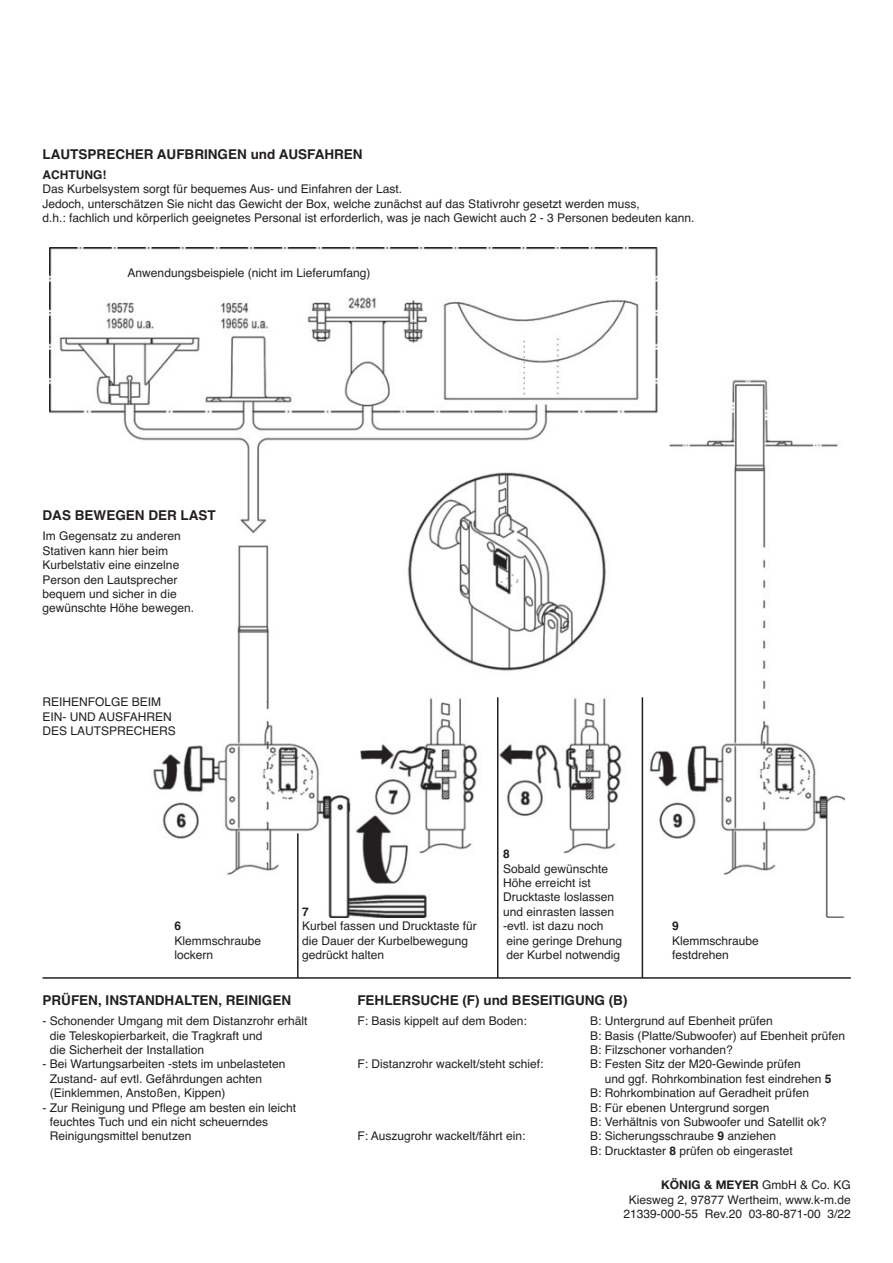
<style>
.page{position:relative;width:893px;height:1263px;background:#fff}
.page>*{position:absolute;margin:0;border:0;box-sizing:border-box;transform-origin:0 0}
.t1{font:700 13.5px "Helvetica";color:#231f20}
.t2{font:12px/14.4px "Helvetica";color:#231f20}
.t3{font:700 12px "Helvetica Neue";color:#231f20}
.t4{font:700 12px "Helvetica";color:#231f20}
.s1{color:#fff}
.s2{font-weight:700}
.s3{font-family:"Helvetica";font-weight:400}
</style>
<div class="page">
<img style="left:49px;top:248px;width:795px;height:669px">
<div style="left:43px;top:510px;width:195px;height:15px;background:#fff"></div>
<hr style="left:43px;top:977px;width:807px;height:2px;background:#231f20">
<hr style="left:297px;top:833px;width:1px;height:145px;background:#231f20">
<hr style="left:497px;top:697px;width:1px;height:281px;background:#231f20">
<hr style="left:641px;top:697px;width:2px;height:281px;background:#231f20">
<p class="t1" style="left:43px;top:149px;width:322px">LAUTSPRECHER AUFBRINGEN und AUSFAHREN</p>
<p class="t4" style="left:43px;top:170px;width:65px">ACHTUNG!</p>
<p class="t2" style="left:43px;top:183px;width:653px">Das Kurbelsystem sorgt für bequemes Aus- und Einfahren der Last.<br>Jedoch, unterschätzen Sie nicht das Gewicht der Box, welche zunächst auf das Stativrohr gesetzt werden muss,<br>d.h.: fachlich und körperlich geeignetes Personal ist erforderlich, was je nach Gewicht auch 2 - 3 Personen bedeuten kann.</p>
<p class="t2" style="left:128px;top:267px;width:244px">Anwendungsbeispiele (nicht im Lieferumfang)</p>
<p class="t1" style="left:43px;top:511px;width:175px">DAS BEWEGEN DER LAST</p>
<p class="t2" style="left:43px;top:530px;width:153px">Im Gegensatz zu anderen<br>Stativen kann hier beim<br>Kurbelstativ eine einzelne<br>Person den Lautsprecher bequem und sicher in die gewünschte Höhe bewegen.</p>
<p class="t2" style="left:43px;top:696px;width:135px">REIHENFOLGE BEIM<br>EIN- UND AUSFAHREN<br>DES LAUTSPRECHERS</p>
<p class="t4" style="left:174px;top:921px;width:8px">6</p>
<p class="t2" style="left:174px;top:934px;width:88px">Klemmschraube lockern</p>
<p class="t4" style="left:302px;top:907px;width:8px">7</p>
<p class="t2" style="left:302px;top:920px;width:176px">Kurbel fassen und Drucktaste für die Dauer der Kurbelbewegung gedrückt halten</p>
<p class="t4" style="left:503px;top:849px;width:8px">8</p>
<p class="t2" style="left:503px;top:862px;width:120px">Sobald gewünschte<br>Höhe erreicht ist<br>Drucktaste loslassen und einrasten lassen -evtl. ist dazu noch eine geringe Drehung der Kurbel notwendig</p>
<p class="t4" style="left:672px;top:921px;width:8px">9</p>
<p class="t2" style="left:672px;top:934px;width:88px">Klemmschraube festdrehen</p>
<p class="t1" style="left:43px;top:995px;width:250px">PRÜFEN, INSTANDHALTEN, REINIGEN</p>
<p class="t2" style="left:43px;top:1015px;width:266px">- Schonender Umgang mit dem Distanzrohr erhält</p>
<p class="t2" style="left:43px;top:1029px;width:221px"><span class="s1">-</span> die Teleskopierbarkeit, die Tragkraft und</p>
<p class="t2" style="left:43px;top:1044px;width:163px"><span class="s1">-</span> die Sicherheit der Installation</p>
<p class="t2" style="left:43px;top:1058px;width:244px">- Bei Wartungsarbeiten -stets im unbelasteten</p>
<p class="t2" style="left:43px;top:1073px;width:221px"><span class="s1">-</span> Zustand- auf evtl. Gefährdungen achten</p>
<p class="t2" style="left:43px;top:1087px;width:184px"><span class="s1">-</span> (Einklemmen, Anstoßen, Kippen)</p>
<p class="t2" style="left:43px;top:1101px;width:255px">- Zur Reinigung und Pflege am besten ein leicht</p>
<p class="t2" style="left:43px;top:1116px;width:227px"><span class="s1">-</span> feuchtes Tuch und ein nicht scheuerndes</p>
<p class="t2" style="left:43px;top:1130px;width:150px"><span class="s1">-</span> Reinigungsmittel benutzen</p>
<p class="t1" style="left:357px;top:995px;width:271px">FEHLERSUCHE (F) und BESEITIGUNG (B)</p>
<p class="t2" style="left:357px;top:1015px;width:171px">F: Basis kippelt auf dem Boden:</p>
<p class="t2" style="left:590px;top:1015px;width:256px">B: Untergrund auf Ebenheit prüfen<br>B: Basis (Platte/Subwoofer) auf Ebenheit prüfen<br>B: Filzschoner vorhanden?</p>
<p class="t2" style="left:357px;top:1058px;width:188px">F: Distanzrohr wackelt/steht schief:</p>
<p class="t2" style="left:590px;top:1058px;width:243px">B: Festen Sitz der M20-Gewinde prüfen<br><span class="s1">B:</span> und ggf. Rohrkombination fest eindrehen <span class="s2">5<br></span>B: Rohrkombination auf Geradheit prüfen<br>B: Für ebenen Untergrund sorgen<br>B: Verhältnis von Subwoofer und Satellit ok?</p>
<p class="t2" style="left:357px;top:1130px;width:170px">F: Auszugrohr wackelt/fährt ein:</p>
<p class="t2" style="left:590px;top:1130px;width:204px">B: Sicherungsschraube <span class="s2">9</span> anziehen<br>B: Drucktaster <span class="s2">8</span> prüfen ob eingerastet</p>
<p class="t3" style="left:661px;top:1178px;width:191px">KÖNIG &amp; MEYER <span class="s3">GmbH &amp; Co. KG</span></p>
<p class="t2" style="left:623px;top:1194px;width:229px;text-align:center">Kiesweg 2, 97877 Wertheim, www.k-m.de<br>21339-000-55 Rev.20 03-80-871-00 3/22</p>
</div>
